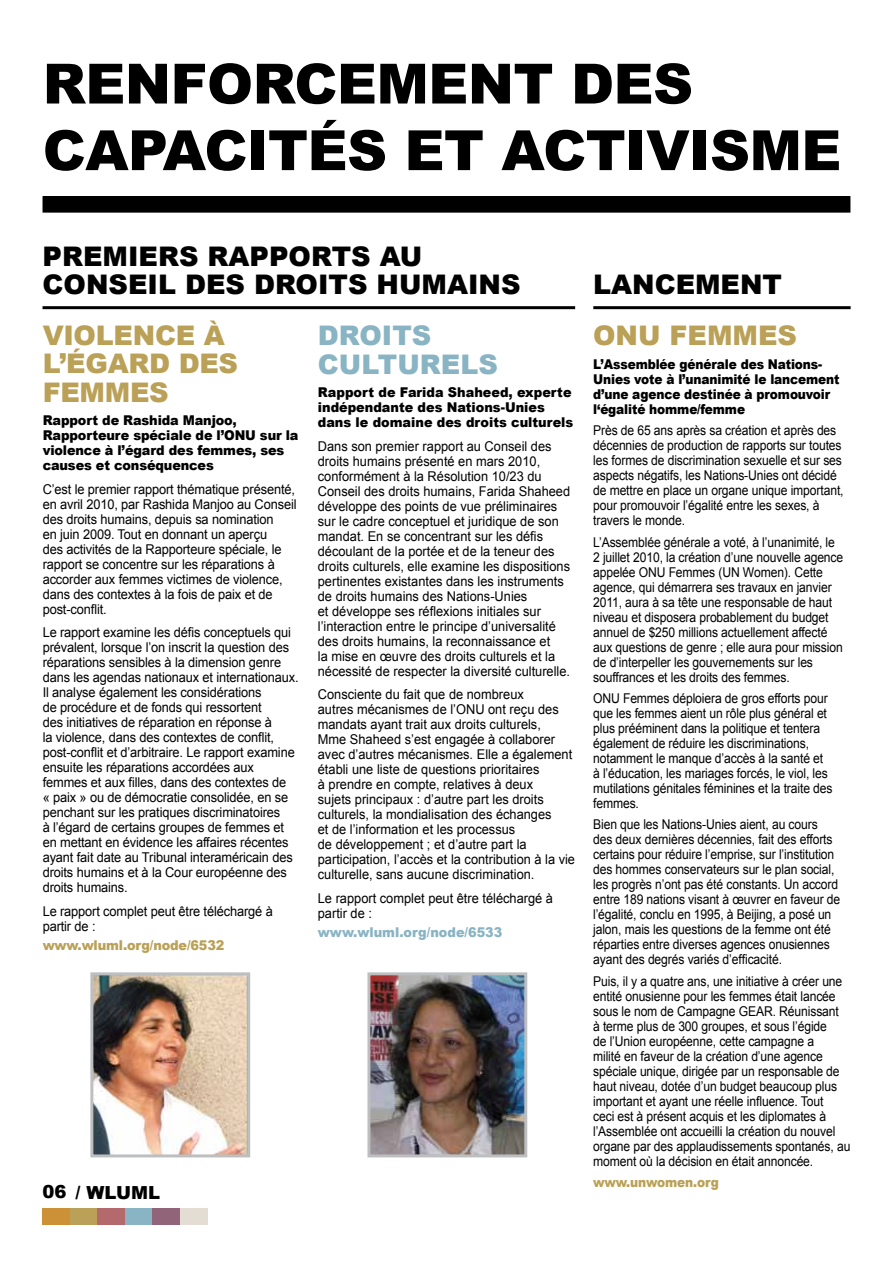
<style>
.page{position:relative;width:893px;height:1263px;background:#fff}
.page>*{position:absolute;margin:0;border:0;box-sizing:border-box;transform-origin:0 0}
.t1{font:900 55.5px/66.6px "Arial";letter-spacing:-.01em;color:#000}
.t2{font:900 27px/28.5px "Arial";color:#000}
.t3{font:900 27px/28.5px "Arial";letter-spacing:-.01em;color:#baa157}
.t4{font:900 27px/28.5px "Arial";color:#89b4c3}
.t5{font:900 18px "Arial";color:#000}
.t6{font:13.5px/15px "Arial";letter-spacing:-.01em;color:#000;scale:.95 1}
.t7{font:13.5px/15px "Arial";letter-spacing:-.01em;color:#000;scale:.9 1}
.t8{font:900 13.5px/15px "Arial";letter-spacing:-.01em;color:#000;scale:.95 1}
.t9{font:900 13.5px/15px "Arial";letter-spacing:-.01em;color:#000;scale:.9 1}
.t10{font:900 13.5px "Arial";letter-spacing:-.01em;color:#baa157;scale:.95 1}
.t11{font:900 13.5px "Arial";color:#89b4c3;scale:.95 1}
.t12{font:900 13.5px "Arial";letter-spacing:-.01em;color:#baa157;scale:.9 1}
</style>
<div class="page">
<div style="left:43px;top:197px;width:807px;height:15px;background:#000"></div>
<div style="left:43px;top:196px;width:807px;height:17px;border:2px solid #000"></div>
<hr style="left:43px;top:306px;width:532px;height:3px;background:#000">
<hr style="left:593px;top:306px;width:258px;height:3px;background:#000">
<div style="left:43px;top:1208px;width:27px;height:16px;background:#cc9136"></div>
<div style="left:70px;top:1208px;width:28px;height:16px;background:#baa157"></div>
<div style="left:98px;top:1208px;width:27px;height:16px;background:#b4696d"></div>
<div style="left:125px;top:1208px;width:28px;height:16px;background:#89b4c3"></div>
<div style="left:153px;top:1208px;width:27px;height:16px;background:#91647a"></div>
<div style="left:180px;top:1208px;width:28px;height:16px;background:#e3ddd4"></div>
<img style="left:371px;top:976px;width:152px;height:177px">
<div style="left:367px;top:972px;width:160px;height:185px;border:3px solid #bcbec0"></div>
<img style="left:94px;top:976px;width:152px;height:177px">
<div style="left:90px;top:972px;width:160px;height:185px;border:3px solid #bcbec0"></div>
<h1 class="t1" style="left:43px;top:49px;width:800px">RENFORCEMENT DES<br>CAPACITÉS ET ACTIVISME</h1>
<h2 class="t2" style="left:43px;top:241px;width:479px">PREMIERS RAPPORTS AU<br>CONSEIL DES DROITS HUMAINS</h2>
<h2 class="t3" style="left:43px;top:320px;width:197px">VIOLENCE À<br>L’ÉGARD DES<br>FEMMES</h2>
<p class="t8" style="left:43px;top:412px;width:271px">Rapport de Rashida Manjoo,<br>Rapporteure spéciale de l’ONU sur la violence à l’égard des femmes, ses causes et conséquences</p>
<p class="t6" style="left:43px;top:482px;width:269px">C’est le premier rapport thématique présenté, en avril 2010, par Rashida Manjoo au Conseil des droits humains, depuis sa nomination<br>en juin 2009. Tout en donnant un aperçu<br>des activités de la Rapporteure spéciale, le rapport se concentre sur les réparations à accorder aux femmes victimes de violence, dans des contextes à la fois de paix et de post-conflit.</p>
<p class="t6" style="left:43px;top:625px;width:271px">Le rapport examine les défis conceptuels qui prévalent, lorsque l’on inscrit la question des réparations sensibles à la dimension genre dans les agendas nationaux et internationaux.<br>Il analyse également les considérations<br>de procédure et de fonds qui ressortent<br>des initiatives de réparation en réponse à<br>la violence, dans des contextes de conflit, post-conflit et d’arbitraire. Le rapport examine ensuite les réparations accordées aux femmes et aux filles, dans des contextes de<br>« paix » ou de démocratie consolidée, en se penchant sur les pratiques discriminatoires<br>à l’égard de certains groupes de femmes et en mettant en évidence les affaires récentes ayant fait date au Tribunal interaméricain des droits humains et à la Cour européenne des droits humains.</p>
<p class="t6" style="left:43px;top:903px;width:244px">Le rapport complet peut être téléchargé à partir de :</p>
<p class="t10" style="left:43px;top:935px;width:193px">www.wluml.org/node/6532</p>
<h2 class="t4" style="left:318px;top:321px;width:182px">DROITS<br>CULTURELS</h2>
<p class="t8" style="left:318px;top:384px;width:270px">Rapport de Farida Shaheed, experte indépendante des Nations-Unies dans le domaine des droits culturels</p>
<p class="t6" style="left:318px;top:439px;width:267px">Dans son premier rapport au Conseil des droits humains présenté en mars 2010, conformément à la Résolution 10/23 du Conseil des droits humains, Farida Shaheed développe des points de vue préliminaires sur le cadre conceptuel et juridique de son mandat. En se concentrant sur les défis découlant de la portée et de la teneur des droits culturels, elle examine les dispositions pertinentes existantes dans les instruments de droits humains des Nations-Unies<br>et développe ses réflexions initiales sur l’interaction entre le principe d’universalité des droits humains, la reconnaissance et<br>la mise en œuvre des droits culturels et la nécessité de respecter la diversité culturelle.</p>
<p class="t6" style="left:318px;top:687px;width:272px">Consciente du fait que de nombreux<br>autres mécanismes de l’ONU ont reçu des mandats ayant trait aux droits culturels,<br>Mme Shaheed s’est engagée à collaborer avec d’autres mécanismes. Elle a également établi une liste de questions prioritaires<br>à prendre en compte, relatives à deux<br>sujets principaux : d’autre part les droits culturels, la mondialisation des échanges<br>et de l’information et les processus<br>de développement ; et d’autre part la participation, l’accès et la contribution à la vie culturelle, sans aucune discrimination.</p>
<p class="t6" style="left:318px;top:891px;width:249px">Le rapport complet peut être téléchargé à partir de :</p>
<p class="t11" style="left:318px;top:922px;width:196px">www.wluml.org/node/6533</p>
<h3 class="t5" style="left:43px;top:1178px;width:26px">06</h3>
<h3 class="t5" style="left:75px;top:1179px;width:86px">/ WLUML</h3>
<h2 class="t2" style="left:593px;top:270px;width:190px">LANCEMENT</h2>
<h2 class="t3" style="left:593px;top:321px;width:205px">ONU FEMMES</h2>
<p class="t9" style="left:593px;top:356px;width:275px">L’Assemblée générale des Nations-Unies vote à l’unanimité le lancement d’une agence destinée à promouvoir l‘égalité homme/femme</p>
<p class="t7" style="left:593px;top:423px;width:280px">Près de 65 ans après sa création et après des décennies de production de rapports sur toutes les formes de discrimination sexuelle et sur ses aspects négatifs, les Nations-Unies ont décidé de mettre en place un organe unique important, pour promouvoir l’égalité entre les sexes, à travers le monde.</p>
<p class="t7" style="left:593px;top:534px;width:279px">L’Assemblée générale a voté, à l’unanimité, le 2 juillet 2010, la création d’une nouvelle agence appelée ONU Femmes (UN Women). Cette agence, qui démarrera ses travaux en janvier 2011, aura à sa tête une responsable de haut niveau et disposera probablement du budget annuel de $250 millions actuellement affecté aux questions de genre ; elle aura pour mission de d’interpeller les gouvernements sur les souffrances et les droits des femmes.</p>
<p class="t7" style="left:593px;top:691px;width:268px">ONU Femmes déploiera de gros efforts pour que les femmes aient un rôle plus général et plus prééminent dans la politique et tentera également de réduire les discriminations, notamment le manque d’accès à la santé et à l’éducation, les mariages forcés, le viol, les mutilations génitales féminines et la traite des femmes.</p>
<p class="t7" style="left:593px;top:817px;width:276px">Bien que les Nations-Unies aient, au cours des deux dernières décennies, fait des efforts certains pour réduire l’emprise, sur l’institution des hommes conservateurs sur le plan social, les progrès n’ont pas été constants. Un accord entre 189 nations visant à œuvrer en faveur de l’égalité, conclu en 1995, à Beijing, a posé un jalon, mais les questions de la femme ont été réparties entre diverses agences onusiennes ayant des degrés variés d’efficacité.</p>
<p class="t7" style="left:593px;top:974px;width:287px">Puis, il y a quatre ans, une initiative à créer une entité onusienne pour les femmes était lancée sous le nom de Campagne GEAR. Réunissant<br>à terme plus de 300 groupes, et sous l’égide<br>de l’Union européenne, cette campagne a<br>milité en faveur de la création d’une agence spéciale unique, dirigée par un responsable de haut niveau, dotée d’un budget beaucoup plus important et ayant une réelle influence. Tout<br>ceci est à présent acquis et les diplomates à l’Assemblée ont accueilli la création du nouvel organe par des applaudissements spontanés, au moment où la décision en était annoncée.</p>
<p class="t12" style="left:593px;top:1172px;width:141px">www.unwomen.org</p>
</div>
